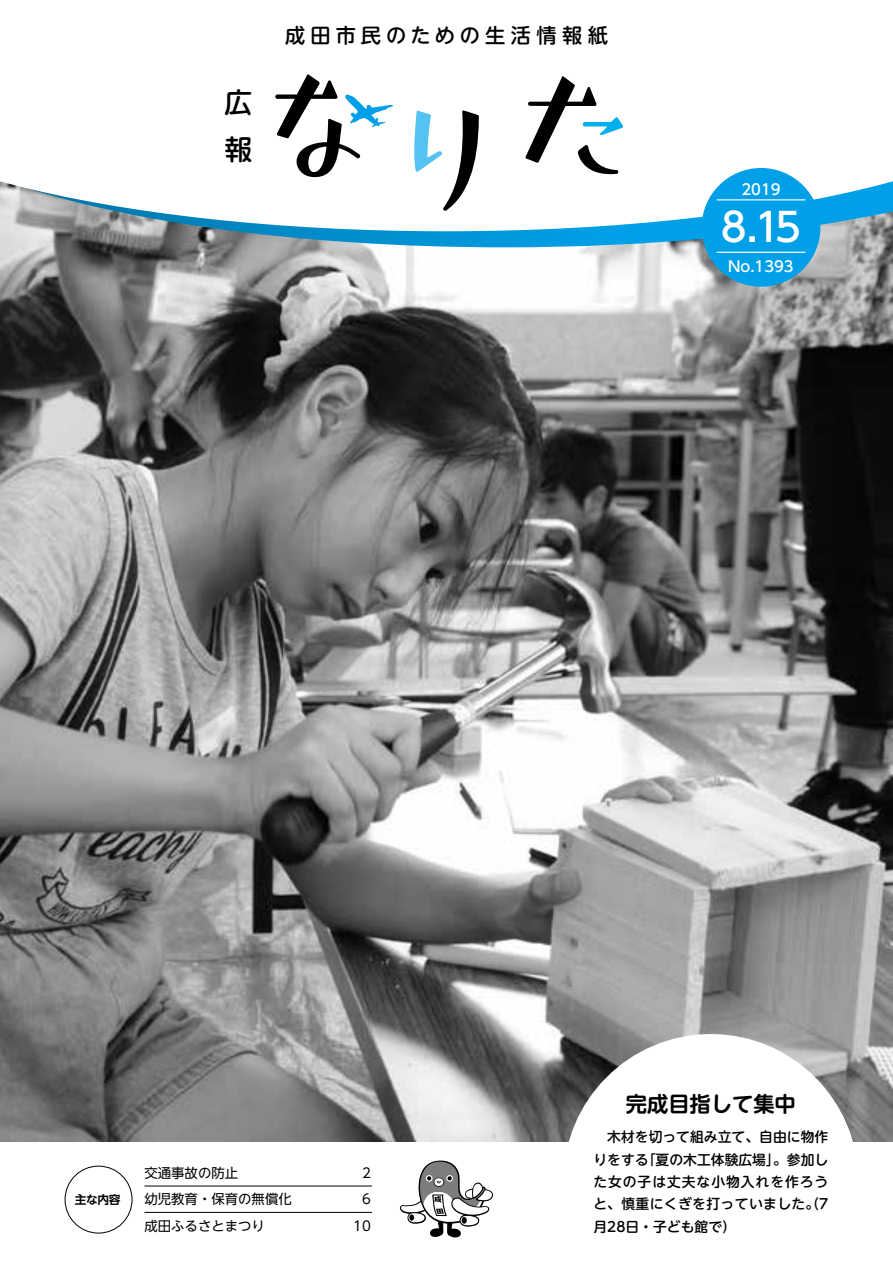
<style>
.page{position:relative;width:893px;height:1263px;background:#fff}
.page>*{position:absolute;margin:0;border:0;box-sizing:border-box;transform-origin:0 0}
.t1{font:500 39.3px "UD Shin Go Pro";color:#fff}
.t2{font:500 27.9px/47px "UD Shin M Go Pr 6";color:#000}
.t3{font:700 21.3px "UD Shin M Go Pr 6 De";color:#000}
.t4{font:500 20.25px "UD Shin M Go Pr 6";letter-spacing:.25em;color:#000}
.t5{font:500 14.85px "UD Shin Go Pro";color:#fff}
.t6{font:500 13.8px/22.4px "UD Shin M Go Pr 6";letter-spacing:.025em;color:#000}
.t7{font:500 13.8px/22.4px "UD Shin M Go Pr 6";color:#000;text-align:right}
.t8{font:13.35px "UD Shin Go NT Pro";color:#000}
.t9{font:700 11.7px "UD Shin Go NT Pro De";color:#000}
</style>
<div class="page">
<img style="left:0;top:247px;width:893px;height:894px">
<svg style="left:0;top:231px;width:893px;height:16px;background:#5499b7"></svg>
<svg style="left:0;top:168px;width:893px;height:63px"></svg>
<div style="left:702px;top:168px;width:118px;height:119px;background:#00a0e9;border-radius:50%"></div>
<hr style="left:717px;top:199px;width:88px;height:1px;background:#fff">
<hr style="left:717px;top:252px;width:88px;height:1px;background:#fff">
<div style="left:65px;top:1166px;width:67px;height:67px;border:1px solid #000;border-radius:50%"></div>
<svg style="left:563px;top:1034px;width:295px;height:108px"></svg>
<svg style="left:525px;top:76px;width:98px;height:98px"></svg>
<svg style="left:414px;top:110px;width:65px;height:101px"></svg>
<svg style="left:275px;top:74px;width:118px;height:103px"></svg>
<hr style="left:144px;top:1186px;width:228px;height:1px;background:#000">
<hr style="left:144px;top:1212px;width:228px;height:1px;background:#000">
<svg style="left:400px;top:1160px;width:93px;height:78px"></svg>
<h2 class="t2" style="left:224px;top:77px;width:29px">広報</h2>
<h3 class="t4" style="left:285px;top:19px;width:324px">成田市民のための生活情報紙</h3>
<p class="t5" style="left:741px;top:177px;width:41px">2019</p>
<h1 class="t1" style="left:721px;top:195px;width:82px">8.15</h1>
<p class="t5" style="left:728px;top:254px;width:67px">No.1393</p>
<p class="t9" style="left:75px;top:1190px;width:47px">主な内容</p>
<p class="t8" style="left:144px;top:1161px;width:95px">交通事故の防止</p>
<p class="t8" style="left:144px;top:1188px;width:149px">幼児教育・保育の無償化</p>
<p class="t8" style="left:144px;top:1215px;width:122px">成田ふるさとまつり</p>
<p class="t8" style="left:362px;top:1161px;width:10px">2</p>
<p class="t8" style="left:362px;top:1188px;width:10px">6</p>
<p class="t8" style="left:353px;top:1215px;width:19px">10</p>
<h3 class="t3" style="left:626px;top:1085px;width:172px">完成目指して集中</h3>
<p class="t7" style="left:593px;top:1125px;width:236px">　木材を切って組み立て、自由に物作「夏の木工体験広場」。参加し</p>
<p class="t6" style="left:593px;top:1147px;width:236px">りをする<br>た女の子は丈夫な小物入れを作ろうと、慎重にくぎを打っていました)。7月28日・子ども館で(</p>
</div>
